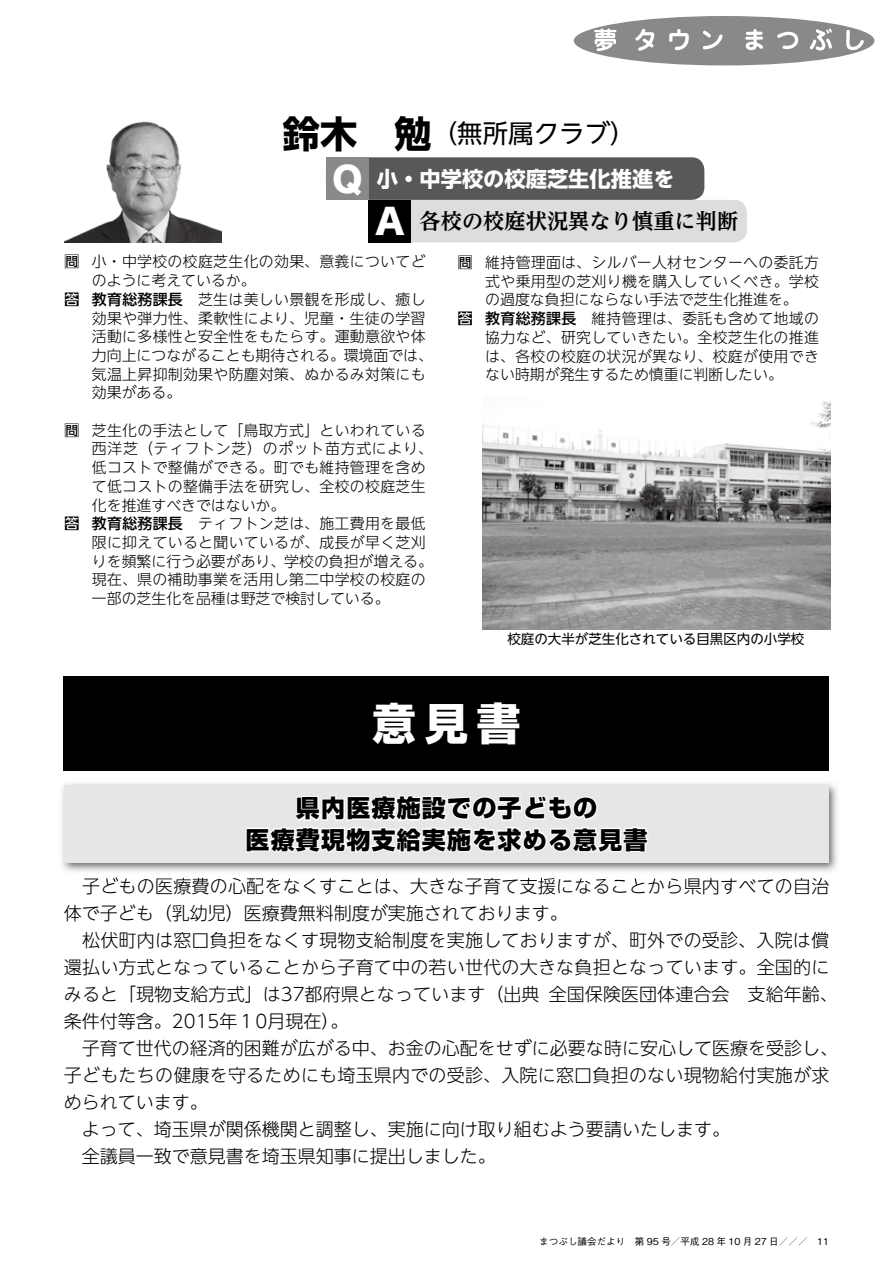
<style>
.page{position:relative;width:893px;height:1263px;background:#fff}
.page>*{position:absolute;margin:0;border:0;box-sizing:border-box;transform-origin:0 0}
.t1{font:800 43.5px "Shin Go Pro";color:#fff}
.t2{font:34.05px "Hira Kaku Std W8";color:#fff}
.t3{font:25.5px "UD Shin Go NT Pro";color:#000}
.t4{font:800 24px/31.5px "Shin Go Pro";letter-spacing:.05em;color:#000;text-align:center}
.t5{font:700 21.3px "UD Reimin Pro";color:#000}
.t6{font:700 21.3px "UD Shin Go NT Pro";color:#fff}
.t7{font:300 18px/27px "UD Shin Go NT Pro";letter-spacing:.005em;color:#000}
.t8{font:300 14.85px/18.8px "UD Shin Go NT Pro";letter-spacing:.02em;color:#000}
.t9{font:500 14.85px "UD Shin Go NT Pro";color:#000}
.t10{font:13.5px "UD Shin Go NT Pro";color:#000}
.t11{font:500 9.6px "Gothic BBB Pro";color:#000}
.s1{font-weight:700;font-size:37.2px}
.s2{font-weight:500}
</style>
<div class="page">
<div style="left:574px;top:16px;width:300px;height:49px;background:#898989;border-radius:50%"></div>
<svg style="left:594px;top:29px;width:22px;height:22px"></svg>
<svg style="left:635px;top:29px;width:19px;height:22px"></svg>
<svg style="left:669px;top:29px;width:20px;height:21px"></svg>
<svg style="left:703px;top:31px;width:20px;height:18px"></svg>
<svg style="left:745px;top:29px;width:18px;height:21px"></svg>
<svg style="left:777px;top:32px;width:21px;height:17px"></svg>
<svg style="left:846px;top:30px;width:18px;height:20px"></svg>
<svg style="left:810px;top:28px;width:22px;height:23px"></svg>
<img style="left:64px;top:121px;width:158px;height:121px">
<div style="left:368px;top:200px;width:379px;height:42px;background:#dcdddd;border-radius:13px"></div>
<div style="left:326px;top:157px;width:378px;height:43px;background:#595757;border-radius:13px"></div>
<div style="left:326px;top:157px;width:42px;height:43px;background:#898989"></div>
<div style="left:368px;top:200px;width:43px;height:42px;background:#000"></div>
<img style="left:482px;top:401px;width:348px;height:228px">
<img style="left:62px;top:783px;width:775px;height:89px">
<img style="left:84px;top:877px;width:738px;height:3px">
<div style="left:64px;top:786px;width:764px;height:77px;background:#e6e6e7"></div>
<svg style="left:246px;top:795px;width:402px;height:58px"></svg>
<div style="left:64px;top:676px;width:765px;height:95px;background:#000"></div>
<p class="t9" style="left:64px;top:250px;width:16px">問</p>
<p class="t9" style="left:64px;top:287px;width:16px">答</p>
<p class="t9" style="left:64px;top:418px;width:16px">問</p>
<p class="t9" style="left:64px;top:512px;width:16px">答</p>
<h3 class="t3" style="left:246px;top:113px;width:392px"><span class="s1">　鈴木　勉</span>（無所属クラブ）</h3>
<h2 class="t2" style="left:332px;top:160px;width:32px">Q</h2>
<h2 class="t2" style="left:375px;top:202px;width:31px">A</h2>
<h3 class="t6" style="left:377px;top:161px;width:299px">小・中学校の校庭芝生化推進を</h3>
<h3 class="t5" style="left:419px;top:204px;width:320px">各校の校庭状況異なり慎重に判断</h3>
<p class="t8" style="left:92px;top:252px;width:343px">小・中学校の校庭芝生化の効果、意義についてどのように考えているか。<br><span class="s2">教育総務課長</span>　芝生は美しい景観を形成し、癒し効果や弾力性、柔軟性により、児童・生徒の学習活動に多様性と安全性をもたらす。運動意欲や体力向上につながることも期待される。環境面では、気温上昇抑制効果や防塵対策、ぬかるみ対策にも効果がある。</p>
<p class="t8" style="left:92px;top:420px;width:343px">芝生化の手法として「鳥取方式」といわれている西洋芝（ティフトン芝）のポット苗方式により、低コストで整備ができる。町でも維持管理を含めて低コストの整備手法を研究し、全校の校庭芝生化を推進すべきではないか。<br><span class="s2">教育総務課長</span>　ティフトン芝は、施工費用を最低限に抑えていると聞いているが、成長が早く芝刈りを頻繁に行う必要があり、学校の負担が増える。現在、県の補助事業を活用し第二中学校の校庭の一部の芝生化を品種は野芝で検討している。</p>
<p class="t9" style="left:458px;top:250px;width:16px">問</p>
<p class="t9" style="left:458px;top:306px;width:16px">答</p>
<p class="t8" style="left:485px;top:252px;width:335px">維持管理面は、シルバー人材センターへの委託方式や乗用型の芝刈り機を購入していくべき。学校の過度な負担にならない手法で芝生化推進を。<br><span class="s2">教育総務課長</span>　維持管理は、委託も含めて地域の協力など、研究していきたい。全校芝生化の推進は、各校の校庭の状況が異なり、校庭が使用できない時期が発生するため慎重に判断したい。</p>
<p class="t10" style="left:507px;top:628px;width:299px">校庭の大半が芝生化されている目黒区内の小学校</p>
<h1 class="t1" style="left:373px;top:689px;width:149px">意見書</h1>
<h3 class="t4" style="left:246px;top:790px;width:404px">県内医療施設での子どもの<br>医療費現物支給実施を求める意見書</h3>
<p class="t7" style="left:64px;top:872px;width:776px">　子どもの医療費の心配をなくすことは、大きな子育て支援になることから県内すべての自治体で子ども（乳幼児）医療費無料制度が実施されております。<br>　松伏町内は窓口負担をなくす現物支給制度を実施しておりますが、町外での受診、入院は償還払い方式となっていることから子育て中の若い世代の大きな負担となっています。全国的にみると「現物支給方式」は37都府県となっています（出典 全国保険医団体連合会　支給年齢、条件付等含。2015年１0月現在）。<br>　子育て世代の経済的困難が広がる中、お金の心配をせずに必要な時に安心して医療を受診し、子どもたちの健康を守るためにも埼玉県内での受診、入院に窓口負担のない現物給付実施が求められています。<br>　よって、埼玉県が関係機関と調整し、実施に向け取り組むよう要請いたします。<br>　全議員一致で意見書を埼玉県知事に提出しました。</p>
<p class="t11" style="left:539px;top:1234px;width:291px">まつぶし議会だより 第 95 号／平成 28 年 10 月 27 日／／／　11</p>
</div>
